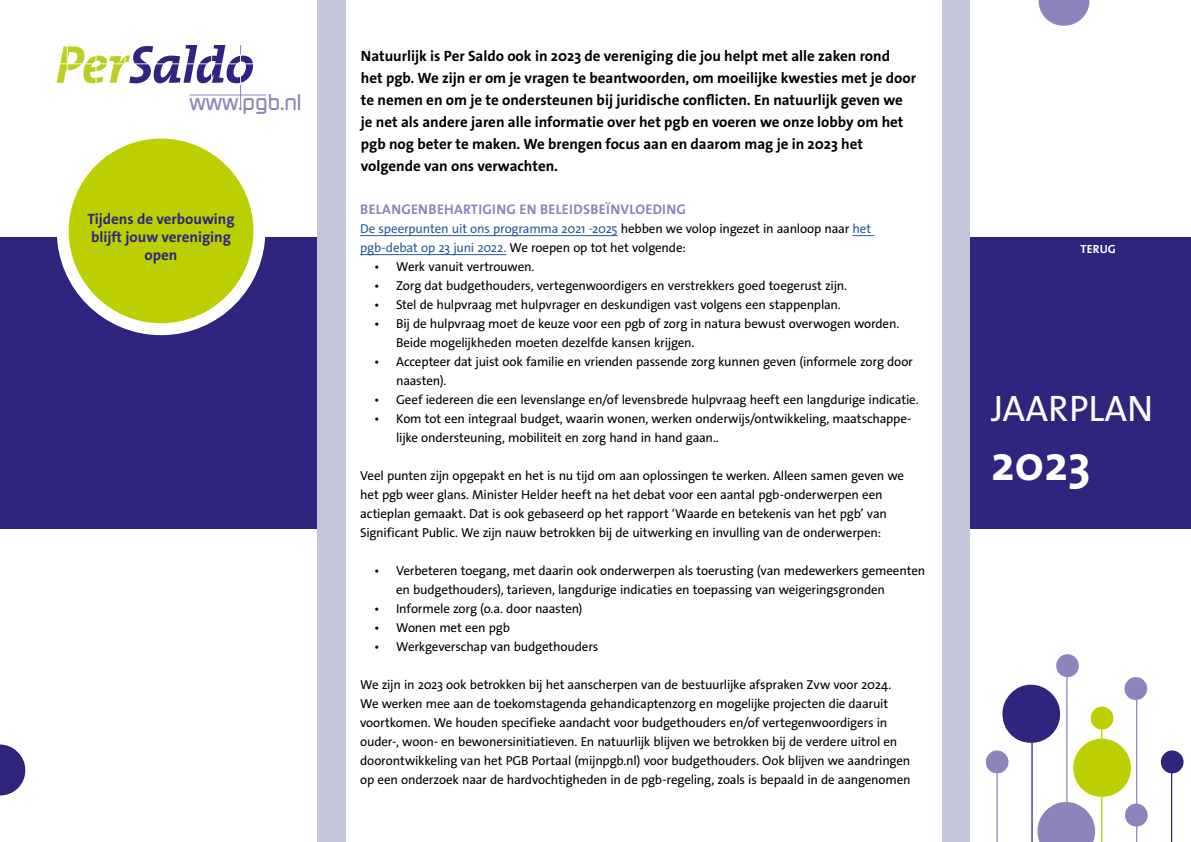
<style>
.page{position:relative;width:1191px;height:842px;background:#fff}
.page>*{position:absolute;margin:0;border:0;box-sizing:border-box;transform-origin:0 0}
.t1{font:700 49px "The Sans Os F";color:#fff}
.t2{font:37px "The Sans Os F";color:#fff}
.t3{font:500 22.6px "Continuum";color:#9083bb}
.t4{font:700 15px/22px "The Sans Os F";color:#000}
.t5{font:700 15px/18px "The Sans Os F";color:#2f257f;text-align:center}
.t6{font:700 14px "The Sans Os F";letter-spacing:.02em;color:#8f83bb}
.t7{font:13px/19px "The Sans Os F";letter-spacing:-.015em;color:#000}
.t8{font:13px/19px "The Sans Os F";letter-spacing:-.015em;color:#265b9b}
.t9{font:700 11.9px "The Sans Os F";letter-spacing:.015em;color:#fff}
.s1{color:#000}
</style>
<div class="page">
<div style="left:0;top:237px;width:1191px;height:291px;background:#2f257f"></div>
<div style="left:317px;top:0;width:652px;height:842px;background:#c3c5d8"></div>
<div style="left:346px;top:0;width:595px;height:842px;background:#fff"></div>
<div style="left:63px;top:133px;width:196px;height:196px;background:#bccf00;border-radius:50%"></div>
<div style="left:57px;top:127px;width:208px;height:208px;border:12px solid #fff;border-radius:50%"></div>
<hr style="left:189px;top:95px;width:77px;height:1px;background:#9083bb">
<svg style="left:57px;top:45px;width:196px;height:65px"></svg>
<svg style="left:0;top:744px;width:25px;height:51px"></svg>
<svg style="left:1038px;top:0;width:51px;height:26px"></svg>
<hr style="left:360px;top:235px;width:257px;height:1px;background:#265b9b">
<svg style="left:852px;top:235px;width:22px;height:1px"></svg>
<hr style="left:360px;top:254px;width:146px;height:1px;background:#265b9b">
<hr style="left:1171px;top:764px;width:1px;height:78px;background:#2f257f">
<svg style="left:1160px;top:750px;width:23px;height:23px"></svg>
<svg style="left:985px;top:654px;width:162px;height:188px"></svg>
<h3 class="t3" style="left:189px;top:88px;width:114px">www.pgb.nl</h3>
<p class="t5" style="left:87px;top:210px;width:149px">Tijdens de verbouwing blijft jouw vereniging open</p>
<p class="t4" style="left:361px;top:45px;width:557px">Natuurlijk is Per Saldo ook in 2023 de vereniging die jou helpt met alle zaken rond<br>het pgb. We zijn er om je vragen te beantwoorden, om moeilijke kwesties met je door te nemen en om je te ondersteunen bij juridische conflicten. En natuurlijk geven we je net als andere jaren alle informatie over het pgb en voeren we onze lobby om het pgb nog beter te maken. We brengen focus aan en daarom mag je in 2023 het volgende van ons verwachten.</p>
<p class="t6" style="left:360px;top:200px;width:327px">BELANGENBEHARTIGING EN BELEIDSBEÏNVLOEDING</p>
<p class="t8" style="left:360px;top:219px;width:512px">De speerpunten uit ons programma 2021 -2025 <span class="s1">hebben we volop ingezet in aanloop naar</span> het pgb-debat op 23 juni 2022. <span class="s1">We roepen op tot het volgende:</span></p>
<p class="t7" style="left:374px;top:257px;width:162px">• Werk vanuit vertrouwen.</p>
<p class="t7" style="left:374px;top:276px;width:474px">• Zorg dat budgethouders, vertegenwoordigers en verstrekkers goed toegerust zijn.</p>
<p class="t7" style="left:374px;top:295px;width:468px">• Stel de hulpvraag met hulpvrager en deskundigen vast volgens een stappenplan.</p>
<p class="t7" style="left:396px;top:314px;width:505px;text-indent:-22px">• Bij de hulpvraag moet de keuze voor een pgb of zorg in natura bewust overwogen worden.<br>Beide mogelijkheden moeten dezelfde kansen krijgen.</p>
<p class="t7" style="left:396px;top:352px;width:518px;text-indent:-22px">• Accepteer dat juist ook familie en vrienden passende zorg kunnen geven (informele zorg door naasten).</p>
<p class="t7" style="left:374px;top:390px;width:546px">• Geef iedereen die een levenslange en/of levensbrede hulpvraag heeft een langdurige indicatie.</p>
<p class="t7" style="left:396px;top:409px;width:517px;text-indent:-22px">• Kom tot een integraal budget, waarin wonen, werken onderwijs/ontwikkeling, maatschappe&shy;lijke ondersteuning, mobiliteit en zorg hand in hand gaan..</p>
<p class="t7" style="left:360px;top:466px;width:545px">Veel punten zijn opgepakt en het is nu tijd om aan oplossingen te werken. Alleen samen geven we het pgb weer glans. Minister Helder heeft na het debat voor een aantal pgb-onderwerpen een actieplan gemaakt. Dat is ook gebaseerd op het rapport ‘Waarde en betekenis van het pgb’ van Significant Public. We zijn nauw betrokken bij de uitwerking en invulling van de onderwerpen:</p>
<p class="t7" style="left:396px;top:561px;width:530px;text-indent:-22px">• Verbeteren toegang, met daarin ook onderwerpen als toerusting (van medewerkers gemeenten en budgethouders), tarieven, langdurige indicaties en toepassing van weigeringsgronden</p>
<p class="t7" style="left:374px;top:599px;width:210px">• Informele zorg (o.a. door naasten)</p>
<p class="t7" style="left:374px;top:618px;width:137px">• Wonen met een pgb</p>
<p class="t7" style="left:374px;top:637px;width:226px">• Werkgeverschap van budgethouders</p>
<p class="t7" style="left:360px;top:675px;width:552px">We zijn in 2023 ook betrokken bij het aanscherpen van de bestuurlijke afspraken Zvw voor 2024.<br>We werken mee aan de toekomstagenda gehandicaptenzorg en mogelijke projecten die daaruit voortkomen. We houden specifieke aandacht voor budgethouders en/of vertegenwoordigers in ouder-, woon- en bewonersinitiatieven. En natuurlijk blijven we betrokken bij de verdere uitrol en doorontwikkeling van het PGB Portaal (mijnpgb.nl) voor budgethouders. Ook blijven we aandringen op een onderzoek naar de hardvochtigheden in de pgb-regeling, zoals is bepaald in de aangenomen</p>
<p class="t9" style="left:1080px;top:241px;width:37px">TERUG</p>
<h2 class="t2" style="left:991px;top:385px;width:164px">JAARPLAN</h2>
<h1 class="t1" style="left:991px;top:432px;width:101px">2023</h1>
</div>
